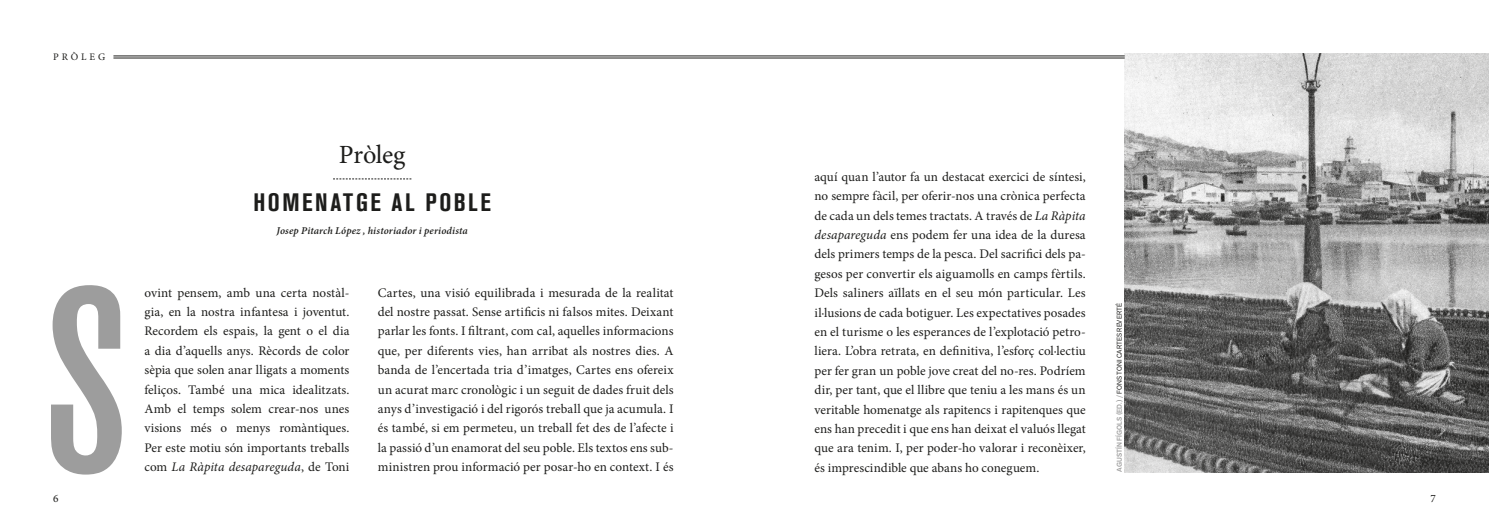
<style>
.page{position:relative;width:1489px;height:525px;background:#fff}
.page>*{position:absolute;margin:0;border:0;box-sizing:border-box;transform-origin:0 0}
.t1{font:500 condensed 258.12px "Akzidenz Grotesk BQ";color:#9d9d9d}
.t2{font:26.25px "Minion Pro";letter-spacing:-.015em;color:#1d1d1b}
.t3{font:700 condensed 25px "Akzidenz Grotesk BQ";letter-spacing:.1em;color:#1d1d1b}
.t4{font:13.12px/19.4px "Minion Pro";color:#1d1d1b;text-align:justify}
.t5{font:11.25px "Minion Pro";color:#1d1d1b}
.t6{font:italic 600 10.38px "Minion Pro";letter-spacing:.015em;color:#1d1d1b}
.t7{font:10px "Minion Pro";letter-spacing:.285em;color:#1d1d1b}
.t8{font:6.88px "Akzid Grtsk Next";color:#1d1d1b}
.s1{font-style:italic}
.s2{font-weight:500;color:#9d9d9d}
</style>
<div class="page">
<img style="left:1124px;top:53px;width:364px;height:419px">
<svg style="left:333px;top:178px;width:78px;height:1px"></svg>
<hr style="left:113px;top:56px;width:1011px;height:1px;background:#1d1d1b">
<hr style="left:113px;top:58px;width:1011px;height:1px;background:#1d1d1b">
<p class="t7" style="left:53px;top:50px;width:54px">PRÒLEG</p>
<h1 class="t1" style="left:43px;top:236px;width:87px">S</h1>
<h2 class="t2" style="left:339px;top:137px;width:68px">Pròleg</h2>
<h3 class="t3" style="left:253px;top:188px;width:239px">HOMENATGE AL POBLE</h3>
<p class="t6" style="left:276px;top:223px;width:193px">Josep Pitarch López , historiador i periodista</p>
<p class="t4" style="left:144px;top:282px;width:206px">ovint pensem, amb una certa nostàl&shy;gia, en la nostra infantesa i joventut.<br>Recordem els espais, la gent o el dia a dia d’aquells anys. Rècords de color sèpia que solen anar lligats a moments feliços. També una mica idealitzats.<br>Amb el temps solem crear-nos unes visions més o menys romàntiques.<br>Per este motiu són importants treballs com <span class="s1">La Ràpita desapareguda</span>, de Toni</p>
<p class="t4" style="left:378px;top:282px;width:297px">Cartes, una visió equilibrada i mesurada de la realitat del nostre passat. Sense artificis ni falsos mites. Deixant parlar les fonts. I filtrant, com cal, aquelles informacions que, per diferents vies, han arribat als nostres dies. A banda de l’encertada tria d’imatges, Cartes ens ofereix un acurat marc cronològic i un seguit de dades fruit dels anys d’investigació i del rigorós treball que ja acumula. I és també, si em permeteu, un treball fet des de l’afecte i la passió d’un enamorat del seu poble. Els textos ens sub&shy;ministren prou informació per posar-ho en context. I és</p>
<p class="t4" style="left:814px;top:167px;width:273px">aquí quan l’autor fa un destacat exercici de síntesi, no sempre fàcil, per oferir-nos una crònica perfecta de cada un dels temes tractats. A través de <span class="s1">La Ràpita desapareguda</span> ens podem fer una idea de la duresa dels primers temps de la pesca. Del sacrifici dels pa&shy;gesos per convertir els aiguamolls en camps fèrtils.<br>Dels saliners aïllats en el seu món particular. Les il·lusions de cada botiguer. Les expectatives posades en el turisme o les esperances de l’explotació petro&shy;liera. L’obra retrata, en definitiva, l’esforç col·lectiu per fer gran un poble jove creat del no-res. Podríem dir, per tant, que el llibre que teniu a les mans és un veritable homenatge als rapitencs i rapitenques que ens han precedit i que ens han deixat el valuós llegat que ara tenim. I, per poder-ho valorar i reconèixer, és imprescindible que abans ho coneguem.</p>
<p class="t8" style="left:1114px;top:471px;width:170px;rotate:-90deg"><span class="s2">AGUSTÍN FÍGOLS (ED.) /</span> FONS TONI CARTES REVERTÉ</p>
<p class="t5" style="left:53px;top:491px;width:7px">6</p>
<p class="t5" style="left:1430px;top:491px;width:7px">7</p>
</div>
